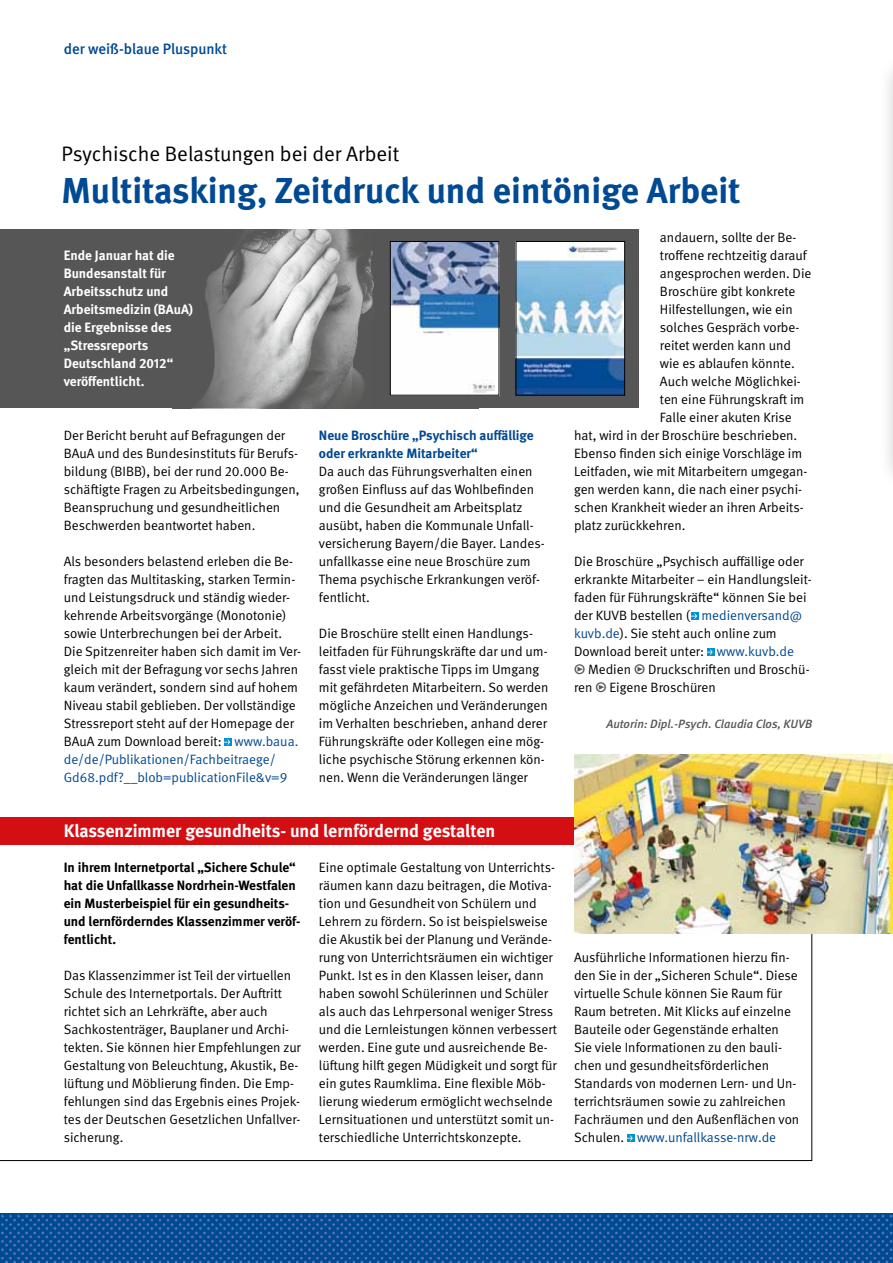
<style>
.page{position:relative;width:893px;height:1263px;background:#fff}
.page>*{position:absolute;margin:0;border:0;box-sizing:border-box;transform-origin:0 0}
.t1{font:700 36px "DGUV Meta";color:#004993}
.t2{font:21px "DGUV Meta";color:#000}
.t3{font:700 18px "DGUV Meta";color:#fff}
.t4{font:500 15px "DGUV Meta";color:#004993}
.t5{font:13.5px/18px "DGUV Meta";color:#000}
.t6{font:700 13.5px/18px "DGUV Meta";color:#000}
.t7{font:700 13.5px/18px "DGUV Meta";color:#fff}
.t8{font:700 13.5px/18px "DGUV Meta";color:#004993}
.t9{font:italic 500 12px "DGUV Meta";color:#565656}
.s1{color:#004993}
.s2{color:#565656}
</style>
<div class="page">
<svg style="left:0;top:933px;width:813px;height:228px"></svg>
<img style="left:0;top:1214px;width:893px;height:49px">
<svg style="left:225px;top:738px;width:7px;height:8px"></svg>
<div style="left:878px;top:53px;width:15px;height:439px;background:#000;opacity:.28"></div>
<img style="left:892px;top:68px;width:1px;height:400px">
<svg style="left:627px;top:1134px;width:7px;height:8px"></svg>
<div style="left:691px;top:612px;width:8px;height:8px;background:#0093d2"></div>
<svg style="left:691px;top:613px;width:6px;height:7px"></svg>
<svg style="left:707px;top:648px;width:7px;height:8px"></svg>
<img style="left:290px;top:230px;width:81px;height:178px">
<div style="left:371px;top:230px;width:268px;height:178px;background:#565656"></div>
<svg style="left:0;top:230px;width:290px;height:178px;background:#6a6a6a"></svg>
<img style="left:392px;top:243px;width:105px;height:150px">
<div style="left:390px;top:241px;width:109px;height:154px;border:1px solid #000"></div>
<img style="left:518px;top:243px;width:105px;height:150px">
<div style="left:516px;top:241px;width:109px;height:154px;border:1px solid #000"></div>
<div style="left:0;top:818px;width:804px;height:27px;background:#d40f14"></div>
<img style="left:574px;top:754px;width:319px;height:179px">
<p class="t4" style="left:64px;top:40px;width:165px">der weiß-blaue Pluspunkt</p>
<h2 class="t2" style="left:62px;top:142px;width:339px">Psychische Belastungen bei der Arbeit</h2>
<h1 class="t1" style="left:62px;top:169px;width:680px">Multitasking, Zeitdruck und eintönige Arbeit</h1>
<p class="t7" style="left:64px;top:246px;width:131px">Ende Januar hat die<br>Bundesanstalt für<br>Arbeitsschutz und<br>Arbeitsmedizin (BAuA) die Ergebnisse des „Stressreports<br>Deutschland 2012“ veröffentlicht.</p>
<p class="t5" style="left:64px;top:426px;width:237px">Der Bericht beruht auf Befragungen der BAuA und des Bundesinstituts für Berufs&shy;bildung (BIBB), bei der rund 20.000 Be&shy;schäftigte Fragen zu Arbeitsbedingungen, Beanspruchung und gesundheitlichen Beschwerden beantwortet haben.</p>
<p class="t5" style="left:64px;top:552px;width:239px">Als besonders belastend erleben die Be&shy;fragten das Multitasking, starken Termin&shy;und Leistungsdruck und ständig wieder&shy;kehrende Arbeitsvorgänge (Monotonie) sowie Unterbrechungen bei der Arbeit.<br>Die Spitzenreiter haben sich damit im Ver&shy;gleich mit der Befragung vor sechs Jahren kaum verändert, sondern sind auf hohem Niveau stabil geblieben. Der vollständige Stressreport steht auf der Homepage der BAuA zum Download bereit: <span class="s1">www.baua. de/de/Publikationen/Fachbeitraege/ Gd68.pdf?__blob=publicationFile&amp;v=9</span></p>
<p class="t8" style="left:319px;top:426px;width:216px">Neue Broschüre „Psychisch auffällige oder erkrankte Mitarbeiter“</p>
<p class="t5" style="left:319px;top:462px;width:227px">Da auch das Führungsverhalten einen großen Einfluss auf das Wohlbefinden und die Gesundheit am Arbeitsplatz ausübt, haben die Kommunale Unfall&shy;versicherung Bayern/die Bayer. Landes&shy;unfallkasse eine neue Broschüre zum Thema psychische Erkrankungen veröf&shy;fentlicht.</p>
<p class="t5" style="left:319px;top:624px;width:231px">Die Broschüre stellt einen Handlungs&shy;leitfaden für Führungskräfte dar und um&shy;fasst viele praktische Tipps im Umgang mit gefährdeten Mitarbeitern. So werden mögliche Anzeichen und Veränderungen im Verhalten beschrieben, anhand derer Führungskräfte oder Kollegen eine mög&shy;liche psychische Störung erkennen kön&shy;nen. Wenn die Veränderungen länger</p>
<h3 class="t3" style="left:64px;top:820px;width:433px">Klassenzimmer gesundheits- und lernfördernd gestalten</h3>
<p class="t6" style="left:64px;top:858px;width:238px">In ihrem Internetportal „Sichere Schule“ hat die Unfallkasse Nordrhein-Westfalen ein Musterbeispiel für ein gesundheits&shy;und lernförderndes Klassenzimmer veröf&shy;fentlicht.</p>
<p class="t5" style="left:64px;top:966px;width:239px">Das Klassenzimmer ist Teil der virtuellen Schule des Internetportals. Der Auftritt richtet sich an Lehrkräfte, aber auch Sachkostenträger, Bauplaner und Archi&shy;tekten. Sie können hier Empfehlungen zur Gestaltung von Beleuchtung, Akustik, Be&shy;lüftung und Möblierung finden. Die Emp&shy;fehlungen sind das Ergebnis eines Projek&shy;tes der Deutschen Gesetzlichen Unfallver&shy;sicherung.</p>
<p class="t5" style="left:319px;top:858px;width:240px">Eine optimale Gestaltung von Unterrichts&shy;räumen kann dazu beitragen, die Motiva&shy;tion und Gesundheit von Schülern und Lehrern zu fördern. So ist beispielsweise die Akustik bei der Planung und Verände&shy;rung von Unterrichtsräumen ein wichtiger Punkt. Ist es in den Klassen leiser, dann haben sowohl Schülerinnen und Schüler als auch das Lehrpersonal weniger Stress und die Lernleistungen können verbessert werden. Eine gute und ausreichende Be&shy;lüftung hilft gegen Müdigkeit und sorgt für ein gutes Raumklima. Eine flexible Möb&shy;lierung wiederum ermöglicht wechselnde Lernsituationen und unterstützt somit un&shy;terschiedliche Unterrichtskonzepte.</p>
<p class="t5" style="left:660px;top:228px;width:138px">andauern, sollte der Be-</p>
<p class="t5" style="left:660px;top:246px;width:148px">troffene rechtzeitig darauf</p>
<p class="t5" style="left:660px;top:264px;width:153px">angesprochen werden. Die</p>
<p class="t5" style="left:660px;top:282px;width:137px">Broschüre gibt konkrete</p>
<p class="t5" style="left:660px;top:300px;width:134px">Hilfestellungen, wie ein</p>
<p class="t5" style="left:660px;top:318px;width:141px">solches Gespräch vorbe-</p>
<p class="t5" style="left:660px;top:336px;width:133px">reitet werden kann und</p>
<p class="t5" style="left:660px;top:354px;width:136px">wie es ablaufen könnte.</p>
<p class="t5" style="left:660px;top:372px;width:142px">Auch welche Möglichkei-</p>
<p class="t5" style="left:660px;top:390px;width:146px">ten eine Führungskraft im</p>
<p class="t5" style="left:660px;top:408px;width:133px">Falle einer akuten Krise</p>
<p class="t5" style="left:574px;top:426px;width:225px">hat, wird in der Broschüre beschrieben.</p>
<p class="t5" style="left:574px;top:444px;width:230px">Ebenso finden sich einige Vorschläge im</p>
<p class="t5" style="left:574px;top:462px;width:235px">Leitfaden, wie mit Mitarbeitern umgegan-</p>
<p class="t5" style="left:574px;top:480px;width:230px">gen werden kann, die nach einer psychi-</p>
<p class="t5" style="left:574px;top:498px;width:231px">schen Krankheit wieder an ihren Arbeits-</p>
<p class="t5" style="left:574px;top:516px;width:113px">platz zurückkehren.</p>
<p class="t5" style="left:574px;top:552px;width:239px">Die Broschüre „Psychisch auffällige oder erkrankte Mitarbeiter – ein Handlungsleit&shy;faden für Führungskräfte“ können Sie bei der KUVB bestellen ( <span class="s1">medienversand@ kuvb.de</span>). Sie steht auch online zum Download bereit unter: <span class="s1">www.kuvb.de</span></p>
<p class="t5" style="left:574px;top:660px;width:237px"><span class="s2">•</span> Medien <span class="s2">•</span> Druckschriften und Broschü&shy;ren <span class="s2">•</span> Eigene Broschüren</p>
<p class="t9" style="left:607px;top:716px;width:207px">Autorin: Dipl.-Psych. Claudia Clos, KUVB</p>
<p class="t5" style="left:574px;top:948px;width:227px">Ausführliche Informationen hierzu fin&shy;den Sie in der „Sicheren Schule“. Diese virtuelle Schule können Sie Raum für Raum betreten. Mit Klicks auf einzelne Bauteile oder Gegenstände erhalten Sie viele Informationen zu den bauli&shy;chen und gesundheitsförderlichen Standards von modernen Lern- und Un&shy;terrichtsräumen sowie zu zahlreichen Fachräumen und den Außenflächen von Schulen. <span class="s1">www.unfallkasse-nrw.de</span></p>
</div>
